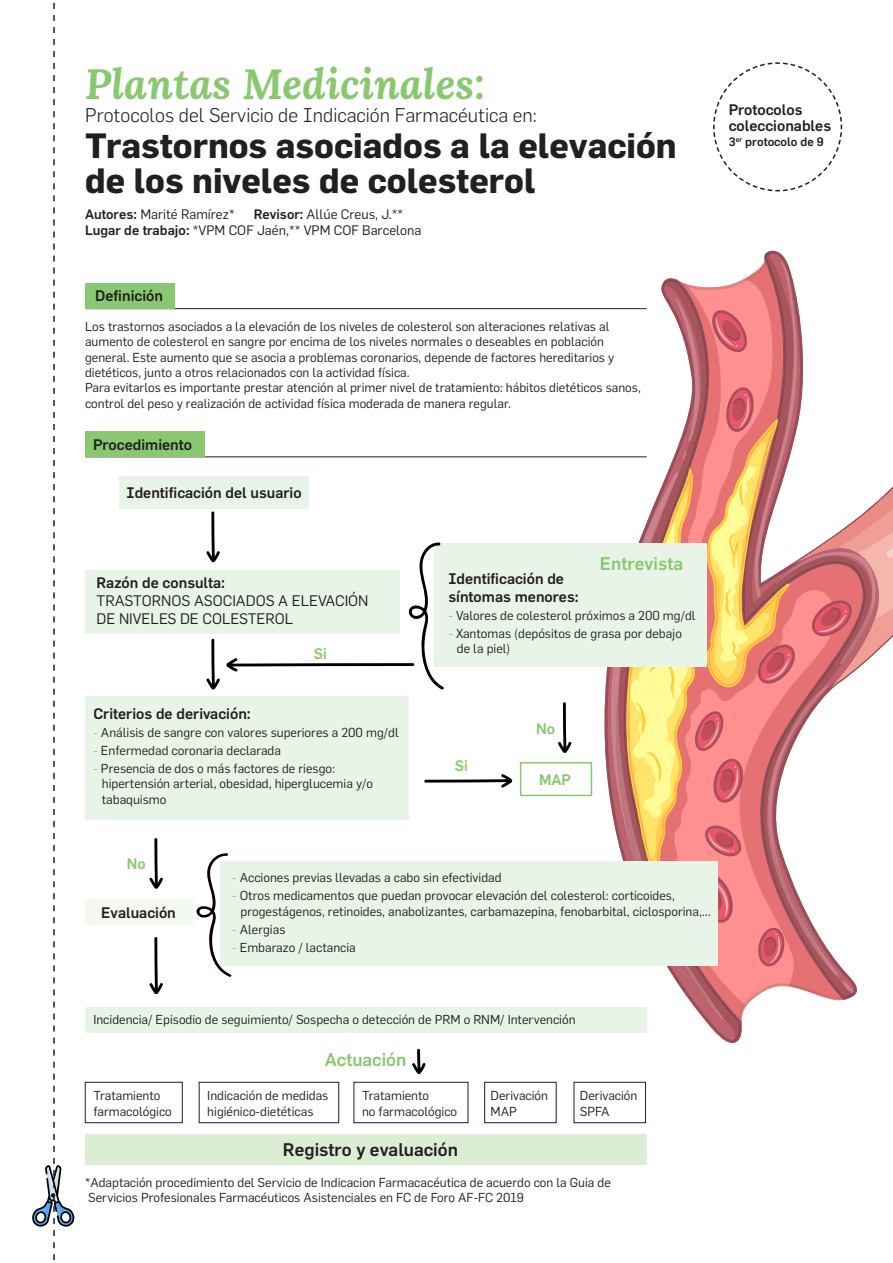
<style>
.page{position:relative;width:893px;height:1263px;background:#fff}
.page>*{position:absolute;margin:0;border:0;box-sizing:border-box;transform-origin:0 0}
.t1{font:italic 700 42px "Lora";color:#89c870}
.t2{font:700 34.5px/34.5px "Flama";color:#231f20}
.t3{font:300 19.5px "Flama Stdr";color:#231f20}
.t4{font:500 18px "Flama Stdr";color:#89c870}
.t5{font:500 18px "Flama Stdr";color:#231f20}
.t6{font:500 15px "Flama Stdr";color:#231f20}
.t7{font:15px/18px "Flama";color:#231f20}
.t8{font:500 15px "Flama";color:#231f20}
.t9{font:500 15px "Flama Stdr";color:#89c870}
.t10{font:13.5px "Flama";color:#231f20}
.t11{font:12.75px/15.3px "Flama";color:#231f20}
.t12{font:500 12px "Flama Stdr";color:#231f20}
.s1{font-weight:500}
.s2{color:#89c870}
</style>
<div class="page">
<svg style="left:705px;top:1016px;width:37px;height:25px"></svg>
<svg style="left:605px;top:666px;width:119px;height:354px"></svg>
<svg style="left:616px;top:261px;width:277px;height:755px"></svg>
<div style="left:85px;top:899px;width:107px;height:26px;background:#f3f9f0"></div>
<div style="left:85px;top:1007px;width:562px;height:26px;background:#e9f4e8"></div>
<div style="left:85px;top:696px;width:323px;height:124px;background:#e9f4e8"></div>
<div style="left:85px;top:570px;width:315px;height:63px;background:#e9f4e8"></div>
<div style="left:120px;top:476px;width:189px;height:32px;background:#e9f4e8"></div>
<div style="left:435px;top:543px;width:272px;height:123px;background:#e9f4e8"></div>
<div style="left:85px;top:1134px;width:562px;height:30px;background:#dbeed4"></div>
<hr style="left:85px;top:456px;width:562px;height:1px;background:#231f20">
<hr style="left:85px;top:308px;width:562px;height:1px;background:#231f20">
<div style="left:85px;top:283px;width:89px;height:26px;background:#89c870"></div>
<div style="left:85px;top:432px;width:119px;height:25px;background:#89c870"></div>
<svg style="left:32px;top:2px;width:43px;height:1259px"></svg>
<svg style="left:226px;top:542px;width:219px;height:148px"></svg>
<svg style="left:149px;top:838px;width:14px;height:51px"></svg>
<svg style="left:149px;top:937px;width:14px;height:57px"></svg>
<div style="left:520px;top:762px;width:72px;height:34px;border:2px solid #89c870"></div>
<svg style="left:412px;top:1048px;width:14px;height:26px"></svg>
<svg style="left:424px;top:774px;width:88px;height:14px"></svg>
<div style="left:85px;top:1082px;width:98px;height:41px;border:1px solid #231f20"></div>
<div style="left:354px;top:1082px;width:114px;height:41px;border:1px solid #231f20"></div>
<div style="left:199px;top:1082px;width:140px;height:41px;border:1px solid #231f20"></div>
<div style="left:484px;top:1082px;width:73px;height:41px;border:1px solid #231f20"></div>
<div style="left:574px;top:1082px;width:72px;height:41px;border:1px solid #231f20"></div>
<div style="left:220px;top:861px;width:498px;height:104px;background:#e9f4e8"></div>
<svg style="left:196px;top:853px;width:36px;height:124px"></svg>
<svg style="left:206px;top:638px;width:14px;height:51px"></svg>
<svg style="left:206px;top:511px;width:14px;height:51px"></svg>
<svg style="left:558px;top:702px;width:14px;height:51px"></svg>
<svg style="left:713px;top:62px;width:130px;height:130px"></svg>
<p class="t1" style="left:85px;top:54px;width:402px">Plantas Medicinales:</p>
<p class="t3" style="left:85px;top:104px;width:453px">Protocolos del Servicio de Indicación Farmacéutica en:</p>
<p class="t2" style="left:85px;top:128px;width:593px">Trastornos asociados a la elevación de los niveles de colesterol</p>
<p class="t10" style="left:85px;top:205px;width:151px"><span class="s1">Autores:</span> Marité Ramírez*</p>
<p class="t10" style="left:254px;top:205px;width:151px"><span class="s1">Revisor:</span> Allúe Creus, J.**</p>
<p class="t10" style="left:85px;top:221px;width:338px"><span class="s1">Lugar de trabajo:</span> *VPM COF Jaén,** VPM COF Barcelona</p>
<p class="t6" style="left:95px;top:287px;width:69px">Definición</p>
<p class="t11" style="left:85px;top:318px;width:531px">Los trastornos asociados a la elevación de los niveles de colesterol son alteraciones relativas al aumento de colesterol en sangre por encima de los niveles normales o deseables en población general. Este aumento que se asocia a problemas coronarios, depende de factores hereditarios y dietéticos, junto a otros relacionados con la actividad física.</p>
<p class="t11" style="left:85px;top:379px;width:557px">Para evitarlos es importante prestar atención al primer nivel de tratamiento: hábitos dietéticos sanos, control del peso y realización de actividad física moderada de manera regular.</p>
<p class="t6" style="left:93px;top:435px;width:101px">Procedimiento</p>
<p class="t6" style="left:127px;top:483px;width:177px">Identificación del usuario</p>
<p class="t6" style="left:729px;top:101px;width:75px">Protocolos</p>
<p class="t6" style="left:729px;top:117px;width:104px">coleccionables</p>
<p class="t12" style="left:729px;top:134px;width:97px">3<sup>er</sup> protocolo de 9</p>
<p class="t8" style="left:97px;top:572px;width:130px">Razón de consulta:</p>
<p class="t7" style="left:97px;top:591px;width:273px">TRASTORNOS ASOCIADOS A ELEVACIÓN<br>DE NIVELES DE COLESTEROL</p>
<p class="t9" style="left:314px;top:645px;width:15px">Si</p>
<p class="t8" style="left:93px;top:703px;width:159px">Criterios de derivación:</p>
<p class="t11" style="left:93px;top:724px;width:307px"><span class="s2">-</span> Análisis de sangre con valores superiores a 200 mg/dl</p>
<p class="t11" style="left:93px;top:742px;width:189px"><span class="s2">-</span> Enfermedad coronaria declarada</p>
<p class="t11" style="left:93px;top:760px;width:243px"><span class="s2">-</span> Presencia de dos o más factores de riesgo:</p>
<p class="t11" style="left:102px;top:775px;width:273px">hipertensión arterial, obesidad, hiperglucemia y/o tabaquismo</p>
<p class="t9" style="left:127px;top:855px;width:20px">No</p>
<p class="t4" style="left:600px;top:553px;width:85px">Entrevista</p>
<p class="t6" style="left:448px;top:570px;width:117px">Identificación de</p>
<p class="t6" style="left:448px;top:588px;width:132px">síntomas menores:</p>
<p class="t11" style="left:448px;top:607px;width:249px"><span class="s2">-</span> Valores de colesterol próximos a 200 mg/dl</p>
<p class="t11" style="left:448px;top:625px;width:235px"><span class="s2">-</span> Xantomas (depósitos de grasa por debajo</p>
<p class="t11" style="left:457px;top:640px;width:55px">de la piel)</p>
<p class="t9" style="left:455px;top:757px;width:15px">Si</p>
<p class="t9" style="left:536px;top:719px;width:20px">No</p>
<p class="t9" style="left:539px;top:771px;width:34px">MAP</p>
<p class="t6" style="left:101px;top:904px;width:76px">Evaluación</p>
<p class="t11" style="left:232px;top:869px;width:271px"><span class="s2">-</span> Acciones previas llevadas a cabo sin efectividad</p>
<p class="t11" style="left:232px;top:887px;width:444px"><span class="s2">-</span> Otros medicamentos que puedan provocar elevación del colesterol: corticoides,</p>
<p class="t11" style="left:241px;top:902px;width:472px">progestágenos, retinoides, anabolizantes, carbamazepina, fenobarbital, ciclosporina,…</p>
<p class="t11" style="left:232px;top:920px;width:55px"><span class="s2">-</span> Alergias</p>
<p class="t11" style="left:232px;top:938px;width:125px"><span class="s2">-</span> Embarazo / lactancia</p>
<p class="t11" style="left:93px;top:1011px;width:484px">Incidencia/ Episodio de seguimiento/ Sospecha o detección de PRM o RNM/ Intervención</p>
<p class="t4" style="left:325px;top:1049px;width:83px">Actuación</p>
<p class="t11" style="left:93px;top:1087px;width:69px">Tratamiento</p>
<p class="t11" style="left:93px;top:1103px;width:80px">farmacológico</p>
<p class="t11" style="left:491px;top:1087px;width:59px">Derivación</p>
<p class="t11" style="left:491px;top:1103px;width:28px">MAP</p>
<p class="t11" style="left:207px;top:1087px;width:123px">Indicación de medidas</p>
<p class="t11" style="left:207px;top:1103px;width:108px">higiénico-dietéticas</p>
<p class="t11" style="left:580px;top:1087px;width:59px">Derivación</p>
<p class="t11" style="left:580px;top:1103px;width:31px">SPFA</p>
<p class="t11" style="left:362px;top:1087px;width:69px">Tratamiento</p>
<p class="t11" style="left:362px;top:1103px;width:97px">no farmacológico</p>
<p class="t5" style="left:283px;top:1138px;width:176px">Registro y evaluación</p>
<p class="t11" style="left:85px;top:1174px;width:527px">*Adaptación procedimiento del Servicio de Indicacion Farmacacéutica de acuerdo con la Guia de</p>
<p class="t11" style="left:88px;top:1189px;width:437px">Servicios Profesionales Farmacéuticos Asistenciales en FC de Foro AF-FC 2019</p>
</div>
